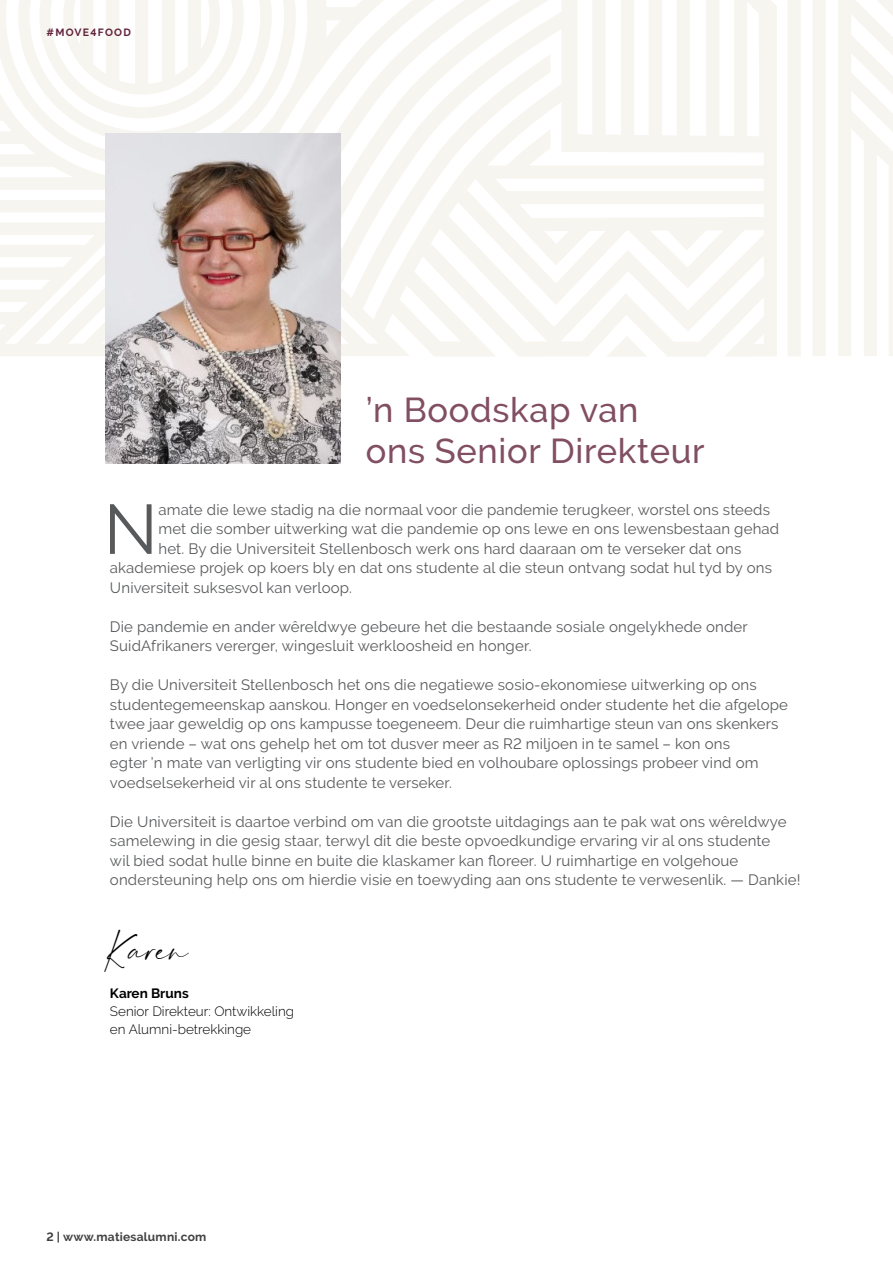
<style>
.page{position:relative;width:893px;height:1263px;background:#fff}
.page>*{position:absolute;margin:0;border:0;box-sizing:border-box;transform-origin:0 0}
.t1{font:69.9px "Raleway";color:#58595b}
.t2{font:500 34.35px/41.2px "Raleway";letter-spacing:.02em;color:#814e62}
.t3{font:31.8px "Bierang Free";letter-spacing:-.065em;color:#000}
.t4{font:15px/19.5px "Raleway";letter-spacing:.01em;color:#58595b}
.t5{font:300 13.5px/18px "Raleway";color:#000}
.t6{font:700 13.5px "Raleway";color:#000}
.t7{font:700 12px "Raleway";letter-spacing:.02em;color:#414042}
.t8{font:700 10.5px "Raleway";letter-spacing:.12em;color:#60223b}
</style>
<div class="page">
<svg style="left:0;top:0;width:893px;height:357px;fill:#f8f5f0"></svg>
<img style="left:105px;top:133px;width:235px;height:330px">
<p class="t8" style="left:46px;top:26px;width:86px">#MOVE4FOOD</p>
<h2 class="t2" style="left:366px;top:389px;width:340px">’n Boodskap van ons Senior Direkteur</h2>
<h1 class="t1" style="left:104px;top:490px;width:55px">N</h1>
<p class="t4" style="left:158px;top:500px;width:613px">amate die lewe stadig na die normaal voor die pandemie terugkeer, worstel ons steeds</p>
<p class="t4" style="left:158px;top:519px;width:622px">met die somber uitwerking wat die pandemie op ons lewe en ons lewensbestaan gehad</p>
<p class="t4" style="left:158px;top:539px;width:584px">het. By die Universiteit Stellenbosch werk ons hard daaraan om te verseker dat ons</p>
<p class="t4" style="left:110px;top:558px;width:664px">akademiese projek op koers bly en dat ons studente al die steun ontvang sodat hul tyd by ons</p>
<p class="t4" style="left:110px;top:578px;width:244px">Universiteit suksesvol kan verloop.</p>
<p class="t4" style="left:110px;top:617px;width:639px">Die pandemie en ander wêreldwye gebeure het die bestaande sosiale ongelykhede onder<br>SuidAfrikaners vererger, wingesluit werkloosheid en honger.</p>
<p class="t4" style="left:110px;top:675px;width:679px">By die Universiteit Stellenbosch het ons die negatiewe sosio-ekonomiese uitwerking op ons studentegemeenskap aanskou. Honger en voedselonsekerheid onder studente het die afgelope twee jaar geweldig op ons kampusse toegeneem. Deur die ruimhartige steun van ons skenkers en vriende – wat ons gehelp het om tot dusver meer as R2 miljoen in te samel – kon ons<br>egter ’n mate van verligting vir ons studente bied en volhoubare oplossings probeer vind om voedselsekerheid vir al ons studente te verseker.</p>
<p class="t4" style="left:110px;top:812px;width:692px">Die Universiteit is daartoe verbind om van die grootste uitdagings aan te pak wat ons wêreldwye samelewing in die gesig staar, terwyl dit die beste opvoedkundige ervaring vir al ons studente<br>wil bied sodat hulle binne en buite die klaskamer kan floreer. U ruimhartige en volgehoue ondersteuning help ons om hierdie visie en toewyding aan ons studente te verwesenlik. — Dankie!</p>
<h3 class="t3" style="left:104px;top:928px;width:86px">Karen</h3>
<p class="t6" style="left:110px;top:986px;width:80px">Karen Bruns</p>
<p class="t5" style="left:110px;top:1002px;width:186px">Senior Direkteur: Ontwikkeling en Alumni-betrekkinge</p>
<p class="t7" style="left:46px;top:1230px;width:161px">2 | www.matiesalumni.com</p>
</div>
